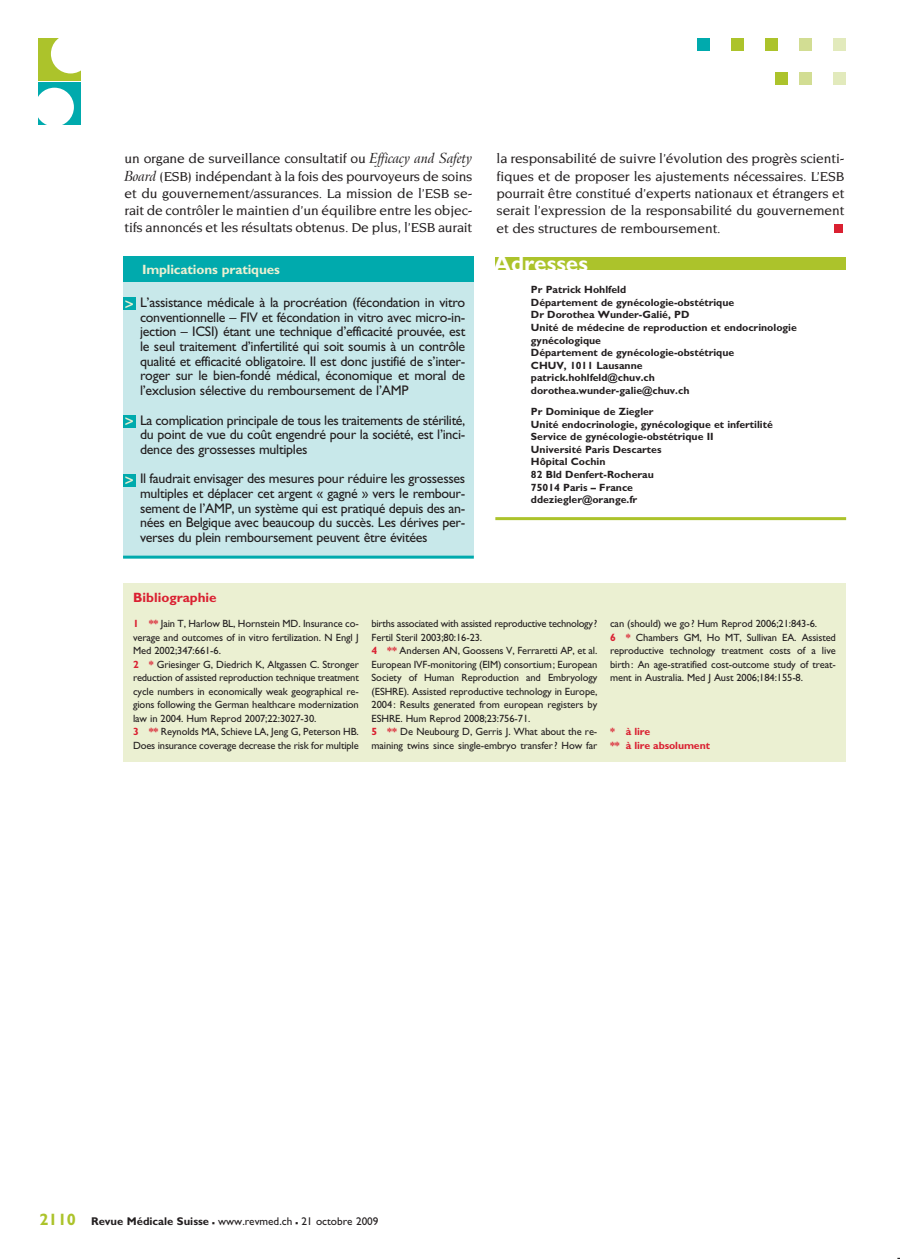
<style>
.page{position:relative;width:900px;height:1260px;background:#fff}
.page>*{position:absolute;margin:0;border:0;box-sizing:border-box;transform-origin:0 0}
.t1{font:700 22.5px "Gill Sans";color:#fff}
.t2{font:13.95px/14.7px "Gill Sans";letter-spacing:-.02em;color:#231f20;text-align:justify}
.t3{font:500 13.95px/17.2px "Novarese";letter-spacing:-.01em;color:#231f20;text-align:justify}
.t4{font:700 13.5px "Gill Sans";letter-spacing:-.01em;color:#ebf0d2}
.t5{font:700 13.5px "Gill Sans";color:#da2031}
.t6{font:11.25px "Gill Sans";color:#231f20}
.t7{font:10.5px/13.5px "Gill Sans";letter-spacing:-.01em;color:#231f20}
.t8{font:700 10.5px/12.6px "Gill Sans";color:#231f20}
.t9{font:700 10.5px/13.5px "Gill Sans";letter-spacing:-.01em;color:#da2031}
.s1{font-family:"Arrus BT";font-weight:400;font-style:italic}
.s2{font-family:"Insignia";font-size:15px;color:#ebf0d2}
.s3{font-weight:700;color:#da2031}
.s4{font-weight:700;font-size:16.5px;color:#acc32b}
.s5{font-weight:700}
.s6{font-weight:700;font-size:16.5px}
</style>
<div class="page">
<div style="left:833px;top:38px;width:13px;height:13px;background:#e2eabc"></div>
<div style="left:799px;top:38px;width:13px;height:13px;background:#d2dd93"></div>
<div style="left:765px;top:38px;width:13px;height:13px;background:#acc32b"></div>
<div style="left:731px;top:38px;width:13px;height:13px;background:#acc32b"></div>
<div style="left:697px;top:38px;width:13px;height:13px;background:#00aaad"></div>
<div style="left:833px;top:72px;width:13px;height:13px;background:#e2eabc"></div>
<div style="left:799px;top:72px;width:13px;height:13px;background:#d2dd93"></div>
<div style="left:776px;top:72px;width:12px;height:13px;background:#acc32b"></div>
<div style="left:834px;top:224px;width:9px;height:8px;background:#da2031"></div>
<div style="left:38px;top:38px;width:43px;height:43px;background:#acc32b"></div>
<div style="left:51px;top:34px;width:39px;height:39px;background:#fff;border-radius:50%"></div>
<div style="left:38px;top:83px;width:43px;height:42px;background:#00aaad"></div>
<div style="left:35px;top:88px;width:39px;height:39px;background:#fff;border-radius:50%"></div>
<div style="left:123px;top:282px;width:351px;height:275px;background:#c8e8ea"></div>
<div style="left:123px;top:256px;width:351px;height:26px;background:#00aaad"></div>
<hr style="left:123px;top:556px;width:351px;height:3px;background:#00aaad">
<div style="left:123px;top:298px;width:13px;height:12px;background:#00aaad"></div>
<div style="left:123px;top:415px;width:13px;height:13px;background:#00aaad"></div>
<div style="left:123px;top:474px;width:13px;height:13px;background:#00aaad"></div>
<div style="left:123px;top:583px;width:723px;height:179px;background:#ebf0d2"></div>
<div style="left:496px;top:257px;width:350px;height:13px;background:#acc32b"></div>
<hr style="left:495px;top:517px;width:351px;height:3px;background:#acc32b">
<p class="t3" style="left:125px;top:150px;width:349px">un organe de surveillance consultatif ou <span class="s1">Efficacy and Safety Board</span> (ESB) indépendant à la fois des pourvoyeurs de soins et du gouvernement/assurances. La mission de l’ESB se&shy;rait de contrôler le maintien d’un équilibre entre les objec&shy;tifs annoncés et les résultats obtenus. De plus, l’ESB aurait</p>
<p class="t3" style="left:497px;top:150px;width:349px">la responsabilité de suivre l’évolution des progrès scienti&shy;fiques et de proposer les ajustements nécessaires. L’ESB pourrait être constitué d’experts nationaux et étrangers et serait l’expression de la responsabilité du gouvernement et des structures de remboursement.</p>
<p class="t4" style="left:142px;top:261px;width:139px">Implications pratiques</p>
<p class="t2" style="left:140px;top:295px;width:327px;text-indent:-15px"><span class="s2">&gt;</span> L’assistance médicale à la procréation (fécondation in vitro conventionnelle – FIV et fécondation in vitro avec micro-in&shy;jection – ICSI) étant une technique d’efficacité prouvée, est le seul traitement d’infertilité qui soit soumis à un contrôle qualité et efficacité obligatoire. Il est donc justifié de s’inter&shy;roger sur le bien-fondé médical, économique et moral de l’exclusion sélective du remboursement de l’AMP</p>
<h2 class="t2" style="left:140px;top:413px;width:327px;text-indent:-15px"><span class="s2">&gt;</span> La complication principale de tous les traitements de stérilité, du point de vue du coût engendré pour la société, est l’inci&shy;dence des grossesses multiples</h2>
<p class="t2" style="left:140px;top:471px;width:327px;text-indent:-15px"><span class="s2">&gt;</span> Il faudrait envisager des mesures pour réduire les grossesses multiples et déplacer cet argent « gagné » vers le rembour&shy;sement de l’AMP, un système qui est pratiqué depuis des an&shy;nées en Belgique avec beaucoup du succès. Les dérives per&shy;verses du plein remboursement peuvent être évitées</p>
<p class="t5" style="left:133px;top:590px;width:85px">Bibliographie</p>
<h1 class="t1" style="left:494px;top:250px;width:96px">Adresses</h1>
<p class="t8" style="left:531px;top:283px;width:267px">Pr Patrick Hohlfeld<br>Département de gynécologie-obstétrique<br>Dr Dorothea Wunder-Galié, PD<br>Unité de médecine de reproduction et endocrinologie gynécologique<br>Département de gynécologie-obstétrique<br>CHUV, 1011 Lausanne<br>patrick.hohlfeld@chuv.ch dorothea.wunder-galie@chuv.ch</p>
<p class="t8" style="left:531px;top:405px;width:243px">Pr Dominique de Ziegler<br>Unité endocrinologie, gynécologique et infertilité<br>Service de gynécologie-obstétrique II<br>Université Paris Descartes<br>Hôpital Cochin<br>82 Bld Denfert-Rocherau<br>75014 Paris – France<br>ddeziegler@orange.fr</p>
<p class="t7" style="left:133px;top:617px;width:227px"><span class="s3">1 **</span> Jain T, Harlow BL, Hornstein MD. Insurance co&shy;verage and outcomes of in vitro fertilization. N Engl J Med 2002;347:661-6.<br><span class="s3">2 *</span> Griesinger G, Diedrich K, Altgassen C. Stronger reduction of assisted reproduction technique treatment cycle numbers in economically weak geographical re&shy;gions following the German healthcare modernization law in 2004. Hum Reprod 2007;22:3027-30.<br><span class="s3">3 **</span> Reynolds MA, Schieve LA, Jeng G, Peterson HB.<br>Does insurance coverage decrease the risk for multiple</p>
<p class="t7" style="left:372px;top:617px;width:227px">births associated with assisted reproductive technology?<br>Fertil Steril 2003;80:16-23.<br><span class="s3">4 **</span> Andersen AN, Goossens V, Ferraretti AP, et al.<br>European IVF-monitoring (EIM) consortium; European Society of Human Reproduction and Embryology (ESHRE). Assisted reproductive technology in Europe, 2004: Results generated from european registers by ESHRE. Hum Reprod 2008;23:756-71.<br><span class="s3">5 **</span> De Neubourg D, Gerris J. What about the re&shy;maining twins since single-embryo transfer? How far</p>
<p class="t7" style="left:610px;top:617px;width:227px">can (should) we go? Hum Reprod 2006;21:843-6.<br><span class="s3">6 *</span> Chambers GM, Ho MT, Sullivan EA. Assisted reproductive technology treatment costs of a live birth: An age-stratified cost-outcome study of treat&shy;ment in Australia. Med J Aust 2006;184:155-8.</p>
<p class="t9" style="left:610px;top:725px;width:101px">* à lire<br>** à lire absolument</p>
<p class="t6" style="left:40px;top:1215px;width:341px"><span class="s4">2110</span> <span class="s5">Revue Médicale Suisse</span> <span class="s6">–</span> www.revmed.ch <span class="s6">–</span> 21 octobre 2009</p>
</div>
